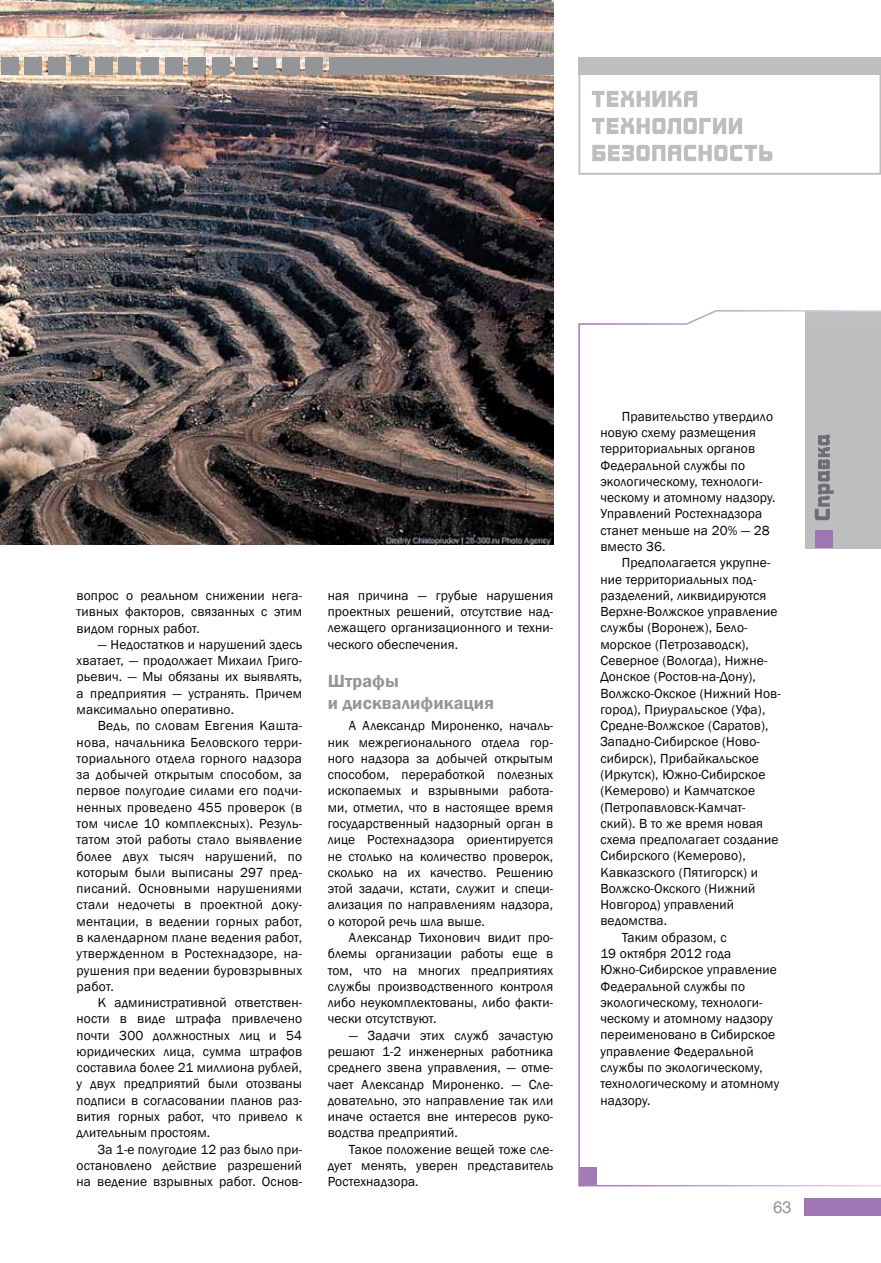
<style>
.page{position:relative;width:881px;height:1263px;background:#fff}
.page>*{position:absolute;margin:0;border:0;box-sizing:border-box;transform-origin:0 0}
.t1{font:600 18px/21.6px "Franklin Gothic";letter-spacing:.01em;color:#939598}
.t2{font:16.5px "Helios";color:#939598}
.t3{font:13.5px/16.4px "Franklin Gothic";letter-spacing:.01em;color:#000;text-align:justify}
</style>
<div class="page">
<img style="left:0;top:0;width:553px;height:545px">
<svg style="left:578px;top:310px;width:302px;height:877px"></svg>
<div style="left:578px;top:57px;width:302px;height:117px;border:2px solid #bcbec0"></div>
<div style="left:329px;top:58px;width:224px;height:17px;background:#939598"></div>
<div style="left:1px;top:58px;width:17px;height:17px;background:#939598"></div>
<div style="left:578px;top:58px;width:302px;height:17px;background:#bcbec0"></div>
<svg style="left:592px;top:145px;width:180px;height:16px"></svg>
<svg style="left:592px;top:118px;width:149px;height:16px"></svg>
<svg style="left:592px;top:91px;width:105px;height:16px"></svg>
<div style="left:804px;top:1198px;width:76px;height:17px;background:#9e76b4"></div>
<div style="left:25px;top:58px;width:17px;height:17px;background:#939598"></div>
<div style="left:48px;top:58px;width:17px;height:17px;background:#939598"></div>
<div style="left:72px;top:58px;width:17px;height:17px;background:#939598"></div>
<div style="left:95px;top:58px;width:17px;height:17px;background:#939598"></div>
<div style="left:118px;top:58px;width:17px;height:17px;background:#939598"></div>
<div style="left:142px;top:58px;width:17px;height:17px;background:#939598"></div>
<div style="left:165px;top:58px;width:17px;height:17px;background:#939598"></div>
<div style="left:188px;top:58px;width:17px;height:17px;background:#939598"></div>
<div style="left:212px;top:58px;width:17px;height:17px;background:#939598"></div>
<div style="left:235px;top:58px;width:17px;height:17px;background:#939598"></div>
<div style="left:259px;top:58px;width:17px;height:17px;background:#939598"></div>
<div style="left:282px;top:58px;width:17px;height:17px;background:#939598"></div>
<div style="left:305px;top:58px;width:17px;height:17px;background:#939598"></div>
<p class="t3" style="left:77px;top:588px;width:227px">вопрос о реальном снижении нега&shy;тивных факторов, связанных с этим видом горных работ.</p>
<p class="t3" style="left:77px;top:636px;width:227px;text-indent:21px">— Недостатков и нарушений здесь хватает, — продолжает Михаил Григо&shy;рьевич. — Мы обязаны их выявлять, а предприятия — устранять. Причем максимально оперативно.</p>
<p class="t3" style="left:77px;top:718px;width:227px;text-indent:21px">Ведь, по словам Евгения Кашта&shy;нова, начальника Беловского терри&shy;ториального отдела горного надзора за добычей открытым способом, за первое полугодие силами его подчи&shy;ненных проведено 455 проверок (в том числе 10 комплексных). Резуль&shy;татом этой работы стало выявление более двух тысяч нарушений, по которым были выписаны 297 пред&shy;писаний. Основными нарушениями стали недочеты в проектной доку&shy;ментации, в ведении горных работ, в календарном плане ведения работ, утвержденном в Ростехнадзоре, на&shy;рушения при ведении буровзрывных работ.</p>
<p class="t3" style="left:77px;top:995px;width:227px;text-indent:21px">К административной ответствен&shy;ности в виде штрафа привлечено почти 300 должностных лиц и 54 юридических лица, сумма штрафов составила более 21 миллиона рублей, у двух предприятий были отозваны подписи в согласовании планов раз&shy;вития горных работ, что привело к длительным простоям.</p>
<p class="t3" style="left:77px;top:1141px;width:227px;text-indent:21px">За 1-е полугодие 12 раз было при&shy;остановлено действие разрешений на ведение взрывных работ. Основ-</p>
<p class="t3" style="left:327px;top:587px;width:227px">ная причина — грубые нарушения проектных решений, отсутствие над&shy;лежащего организационного и техни&shy;ческого обеспечения.</p>
<h1 class="t1" style="left:327px;top:671px;width:168px">Штрафы<br>и дисквалификация</h1>
<p class="t3" style="left:327px;top:718px;width:227px;text-indent:21px">А Александр Мироненко, началь&shy;ник межрегионального отдела гор&shy;ного надзора за добычей открытым способом, переработкой полезных ископаемых и взрывными работа&shy;ми, отметил, что в настоящее время государственный надзорный орган в лице Ростехнадзора ориентируется не столько на количество проверок, сколько на их качество. Решению этой задачи, кстати, служит и специ&shy;ализация по направлениям надзора, о которой речь шла выше.</p>
<p class="t3" style="left:327px;top:929px;width:227px;text-indent:21px">Александр Тихонович видит про&shy;блемы организации работы еще в том, что на многих предприятиях службы производственного контроля либо неукомплектованы, либо факти&shy;чески отсутствуют.</p>
<p class="t3" style="left:327px;top:1027px;width:227px;text-indent:21px">— Задачи этих служб зачастую решают 1-2 инженерных работника среднего звена управления, — отме&shy;чает Александр Мироненко. — Сле&shy;довательно, это направление так или иначе остается вне интересов руко&shy;водства предприятий.</p>
<p class="t3" style="left:327px;top:1141px;width:227px;text-indent:21px">Такое положение вещей тоже сле&shy;дует менять, уверен представитель Ростехнадзора.</p>
<p class="t3" style="left:600px;top:408px;width:177px;text-align:left;text-indent:21px">Правительство утвердило новую схему размещения территориальных органов<br>Федеральной службы по экологическому, технологи&shy;ческому и атомному надзору.<br>Управлений Ростехнадзора станет меньше на 20% — 28 вместо 36.</p>
<p class="t3" style="left:621px;top:555px;width:150px">Предполагается укрупне-</p>
<p class="t3" style="left:600px;top:571px;width:157px">ние территориальных под-</p>
<p class="t3" style="left:600px;top:587px;width:167px">разделений, ликвидируются</p>
<p class="t3" style="left:600px;top:604px;width:178px">Верхне-Волжское управление</p>
<p class="t3" style="left:600px;top:620px;width:149px">службы (Воронеж), Бело-</p>
<p class="t3" style="left:600px;top:636px;width:150px">морское (Петрозаводск),</p>
<p class="t3" style="left:600px;top:652px;width:168px">Северное (Вологда), Нижне-</p>
<p class="t3" style="left:600px;top:669px;width:157px">Донское (Ростов-на-Дону),</p>
<p class="t3" style="left:600px;top:685px;width:182px">Волжско-Окское (Нижний Нов-</p>
<p class="t3" style="left:600px;top:701px;width:166px">город), Приуральское (Уфа),</p>
<p class="t3" style="left:600px;top:718px;width:170px">Средне-Волжское (Саратов),</p>
<p class="t3" style="left:600px;top:734px;width:161px">Западно-Сибирское (Ново-</p>
<p class="t3" style="left:600px;top:750px;width:160px">сибирск), Прибайкальское</p>
<p class="t3" style="left:600px;top:766px;width:166px">(Иркутск), Южно-Сибирское</p>
<p class="t3" style="left:600px;top:783px;width:156px">(Кемерово) и Камчатское</p>
<p class="t3" style="left:600px;top:799px;width:147px">(Петропавловск-Камчат-</p>
<p class="t3" style="left:600px;top:815px;width:164px">ский). В то же время новая</p>
<p class="t3" style="left:600px;top:832px;width:180px">схема предполагает создание</p>
<p class="t3" style="left:600px;top:848px;width:147px">Сибирского (Кемерово),</p>
<p class="t3" style="left:600px;top:864px;width:159px">Кавказского (Пятигорск) и</p>
<p class="t3" style="left:600px;top:880px;width:156px">Волжско-Окского (Нижний</p>
<p class="t3" style="left:600px;top:897px;width:135px">Новгород) управлений</p>
<p class="t3" style="left:600px;top:913px;width:68px">ведомства.</p>
<p class="t3" style="left:621px;top:929px;width:106px">Таким образом, с</p>
<p class="t3" style="left:600px;top:946px;width:132px">19 октября 2012 года</p>
<p class="t3" style="left:600px;top:962px;width:178px">Южно-Сибирское управление</p>
<p class="t3" style="left:600px;top:978px;width:146px">Федеральной службы по</p>
<p class="t3" style="left:600px;top:994px;width:163px">экологическому, технологи-</p>
<p class="t3" style="left:600px;top:1011px;width:174px">ческому и атомному надзору</p>
<p class="t3" style="left:600px;top:1027px;width:176px">переименовано в Сибирское</p>
<p class="t3" style="left:600px;top:1043px;width:154px">управление Федеральной</p>
<p class="t3" style="left:600px;top:1060px;width:164px">службы по экологическому,</p>
<p class="t3" style="left:600px;top:1076px;width:180px">технологическому и атомному</p>
<p class="t3" style="left:600px;top:1092px;width:52px">надзору.</p>
<p class="t2" style="left:772px;top:1197px;width:20px">63</p>
</div>
